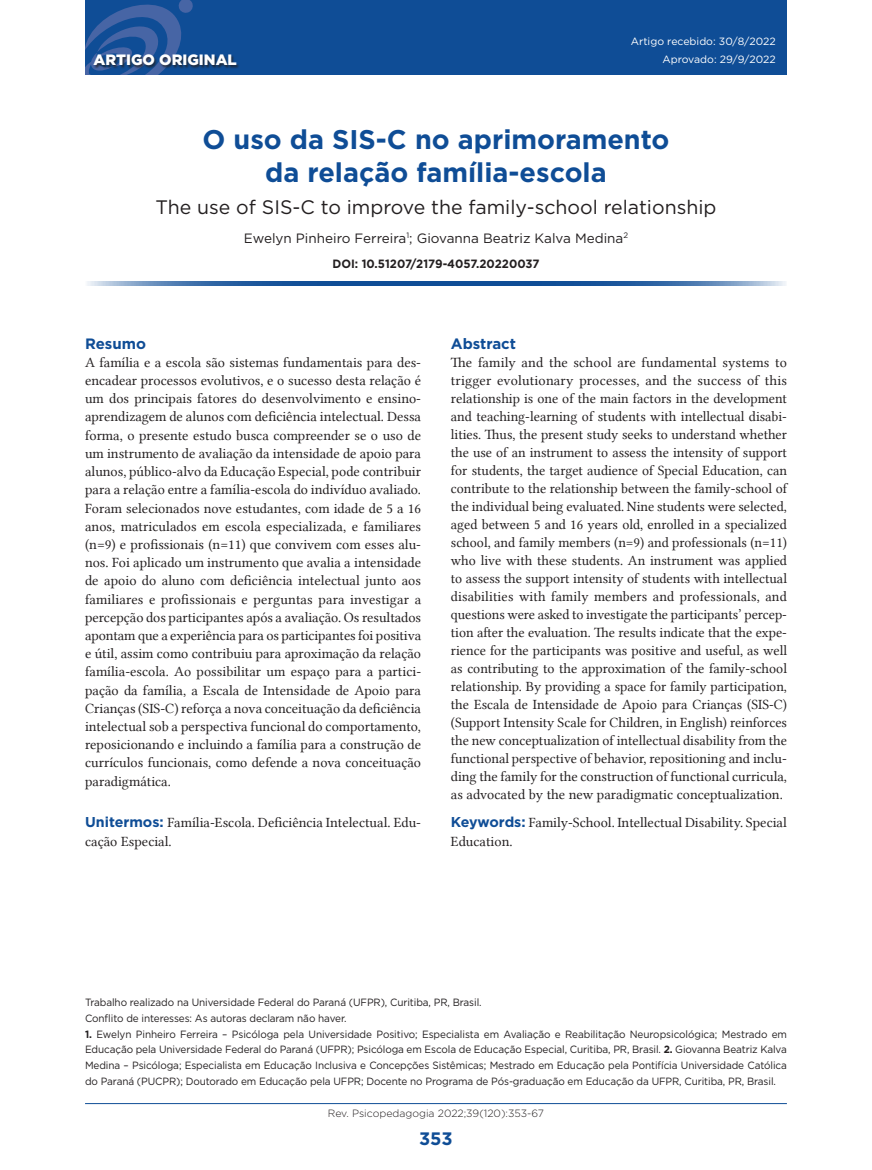
<style>
.page{position:relative;width:872px;height:1170px;background:#fff}
.page>*{position:absolute;margin:0;border:0;box-sizing:border-box;transform-origin:0 0}
.t1{font:700 27px/32.4px "Gotham";color:#0f4d96;text-align:center}
.t2{font:19.5px "Gotham";color:#231f20}
.t3{font:700 18px "Gotham";color:#0f4d96}
.t4{font:900 15px "Gotham";color:#fff}
.t5{font:700 15px "Gotham";color:#0f4d96}
.t6{font:14.25px/18px "Lin Libertine";color:#231f20;text-align:justify}
.t7{font:13.5px "Gotham";color:#231f20}
.t8{font:700 12px "Gotham";color:#231f20;scale:.95 1}
.t9{font:10.5px/15.8px "Gotham";letter-spacing:-.01em;color:#231f20;scale:.95 1}
.t10{font:10.5px/17.2px "Gotham";color:#fff;text-align:right}
.t11{font:300 10.5px "Gotham";color:#231f20}
.s1{font-family:"Gotham";font-weight:700;color:#0f4d96}
.s2{font-weight:700}
</style>
<div class="page">
<hr style="left:85px;top:1103px;width:702px;height:1px;background:#0f4d96">
<div style="left:85px;top:0;width:702px;height:75px;background:#0f4d96"></div>
<svg style="left:85px;top:0;width:108px;height:75px"></svg>
<div style="left:94px;top:54px;width:146px;height:15px;background:#231f20;opacity:.75"></div>
<svg style="left:87px;top:281px;width:699px;height:4px"></svg>
<p class="t4" style="left:94px;top:49px;width:145px">ARTIGO ORIGINAL</p>
<p class="t10" style="left:631px;top:33px;width:146px">Artigo recebido: 30/8/2022<br>Aprovado: 29/9/2022</p>
<h1 class="t1" style="left:202px;top:123px;width:468px">O uso da SIS-C no aprimoramento da relação família-escola</h1>
<h2 class="t2" style="left:155px;top:194px;width:562px">The use of SIS-C to improve the family-school relationship</h2>
<p class="t7" style="left:244px;top:229px;width:386px">Ewelyn Pinheiro Ferreira<sup>1</sup>; Giovanna Beatriz Kalva Medina<sup>2</sup></p>
<p class="t8" style="left:332px;top:255px;width:219px">DOI: 10.51207/2179-4057.20220037</p>
<p class="t5" style="left:85px;top:333px;width:62px">Resumo</p>
<p class="t6" style="left:85px;top:353px;width:338px">A família e a escola são sistemas fundamentais para des&shy;encadear processos evolutivos, e o sucesso desta relação é um dos principais fatores do desenvolvimento e ensino&shy;aprendizagem de alunos com deficiência intelectual. Dessa forma, o presente estudo busca compreender se o uso de um instrumento de avaliação da intensidade de apoio para alunos, público-alvo da Educação Especial, pode contribuir para a relação entre a família-escola do indivíduo avaliado.<br>Foram selecionados nove estudantes, com idade de 5 a 16 anos, matriculados em escola especializada, e familiares (n=9) e profissionais (n=11) que convivem com esses alu&shy;nos. Foi aplicado um instrumento que avalia a intensidade de apoio do aluno com deficiência intelectual junto aos familiares e profissionais e perguntas para investigar a percepção dos participantes após a avaliação. Os resultados apontam que a experiência para os participantes foi positiva e útil, assim como contribuiu para aproximação da relação família-escola. Ao possibilitar um espaço para a partici&shy;pação da família, a Escala de Intensidade de Apoio para Crianças (SIS-C) reforça a nova conceituação da deficiência intelectual sob a perspectiva funcional do comportamento, reposicionando e incluindo a família para a construção de currículos funcionais, como defende a nova conceituação paradigmática.</p>
<p class="t6" style="left:85px;top:812px;width:337px;line-height:19.6px"><span class="s1">Unitermos:</span> Família-Escola. Deficiência Intelectual. Edu&shy;cação Especial.</p>
<p class="t5" style="left:451px;top:333px;width:67px">Abstract</p>
<p class="t6" style="left:451px;top:353px;width:338px">The family and the school are fundamental systems to trigger evolutionary processes, and the success of this relationship is one of the main factors in the development and teaching-learning of students with intellectual disabi&shy;lities. Thus, the present study seeks to understand whether the use of an instrument to assess the intensity of support for students, the target audience of Special Education, can contribute to the relationship between the family-school of the individual being evaluated. Nine students were selected, aged between 5 and 16 years old, enrolled in a specialized school, and family members (n=9) and professionals (n=11) who live with these students. An instrument was applied to assess the support intensity of students with intellectual disabilities with family members and professionals, and questions were asked to investigate the participants’ percep&shy;tion after the evaluation. The results indicate that the expe&shy;rience for the participants was positive and useful, as well as contributing to the approximation of the family-school relationship. By providing a space for family participation, the Escala de Intensidade de Apoio para Crianças (SIS-C) (Support Intensity Scale for Children, in English) reinforces the new conceptualization of intellectual disability from the functional perspective of behavior, repositioning and inclu&shy;ding the family for the construction of functional curricula, as advocated by the new paradigmatic conceptualization.</p>
<p class="t6" style="left:451px;top:812px;width:337px;line-height:19.5px"><span class="s1">Keywords:</span> Family-School. Intellectual Disability. Special<br>Education.</p>
<p class="t9" style="left:85px;top:994px;width:419px">Trabalho realizado na Universidade Federal do Paraná (UFPR), Curitiba, PR, Brasil.<br>Conflito de interesses: As autoras declaram não haver.</p>
<p class="t9" style="left:85px;top:1025px;width:740px;text-align:justify"><span class="s2">1.</span> Ewelyn Pinheiro Ferreira – Psicóloga pela Universidade Positivo; Especialista em Avaliação e Reabilitação Neuropsicológica; Mestrado em Educação pela Universidade Federal do Paraná (UFPR); Psicóloga em Escola de Educação Especial, Curitiba, PR, Brasil. <span class="s2">2.</span> Giovanna Beatriz Kalva Medina – Psicóloga; Especialista em Educação Inclusiva e Concepções Sistêmicas; Mestrado em Educação pela Pontifícia Universidade Católica do Paraná (PUCPR); Doutorado em Educação pela UFPR; Docente no Programa de Pós-graduação em Educação da UFPR, Curitiba, PR, Brasil.</p>
<p class="t11" style="left:328px;top:1106px;width:218px">Rev. Psicopedagogia 2022;39(120):353-67</p>
<p class="t3" style="left:419px;top:1126px;width:35px">353</p>
</div>
